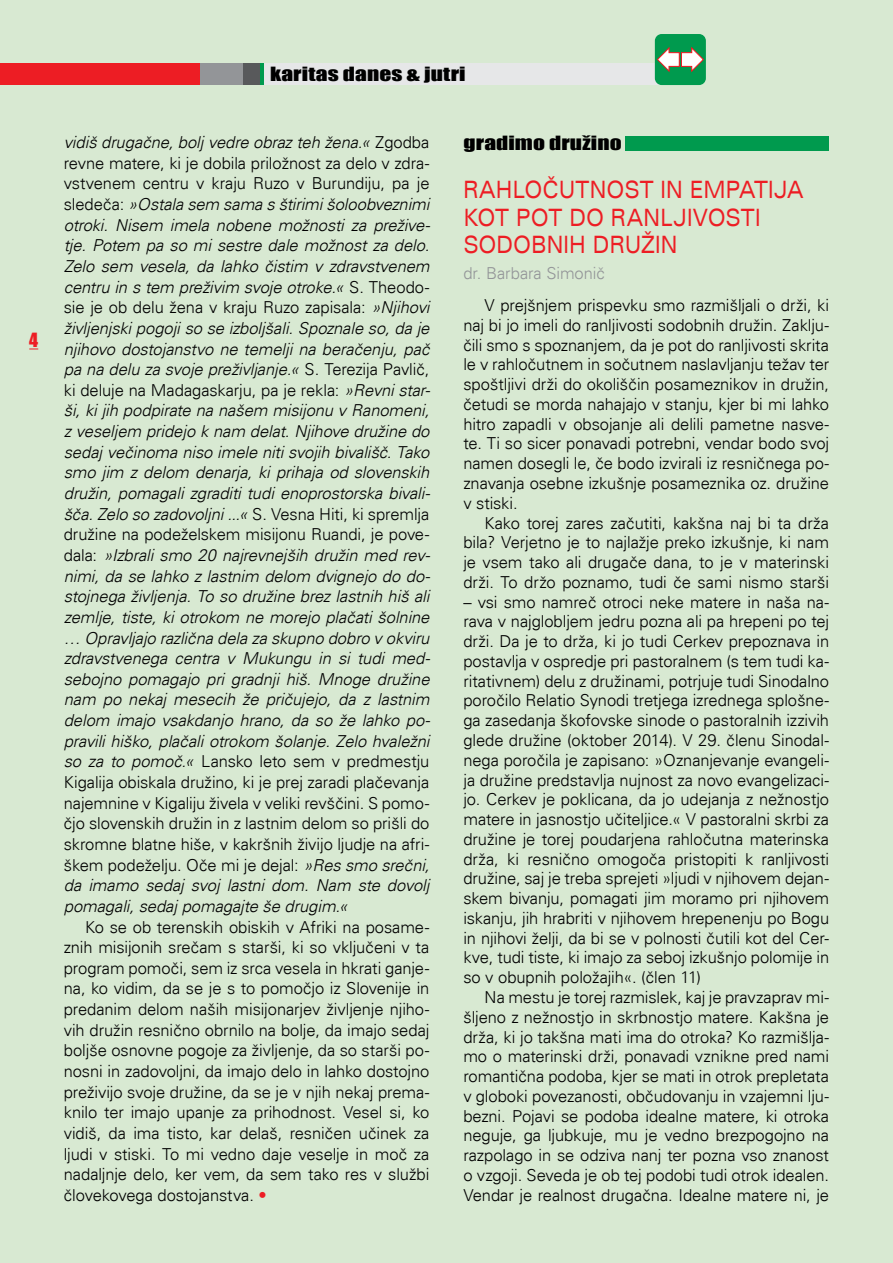
<style>
.page{position:relative;width:893px;height:1263px;background:#d8e9d2}
.page>*{position:absolute;margin:0;border:0;box-sizing:border-box;transform-origin:0 0}
.t1{font:expanded 24px/27.3px "Univers";letter-spacing:.005em;color:#ed1d24;scale:.78 1}
.t2{font:18px "Impact";letter-spacing:.005em;color:#000;scale:1.3 1}
.t3{font:18px "Impact";color:#ed1d24}
.t4{font:300 16.5px/19.8px "Univers";letter-spacing:-.005em;color:#000;text-align:justify}
.t5{font:italic 300 16.5px/20.7px "Univers";letter-spacing:-.005em;color:#000;text-align:justify}
.t6{font:300 16.5px "Univers";color:#939598}
.s1{font-style:normal}
.s2{font-size:16.65px;color:#ed1d24}
</style>
<div class="page">
<div style="left:0;top:64px;width:668px;height:21px;background:#e6e7e8"></div>
<div style="left:0;top:64px;width:259px;height:21px;background:#58595b"></div>
<div style="left:0;top:64px;width:242px;height:21px;background:#939598"></div>
<div style="left:0;top:64px;width:200px;height:21px;background:#ed1d24"></div>
<div style="left:655px;top:34px;width:51px;height:51px;background:#009a4e;border-radius:7px"></div>
<svg style="left:656px;top:46px;width:48px;height:27px"></svg>
<div style="left:625px;top:136px;width:204px;height:15px;background:#009a4e"></div>
<p class="t3" style="left:29px;top:326px;width:10px">4</p>
<p class="t2" style="left:270px;top:60px;width:152px">karitas danes &amp; jutri</p>
<p class="t5" style="left:64px;top:132px;width:368px">vidiš drugačne, bolj vedre obraz teh žena.« <span class="s1">Zgodba revne matere, ki je dobila priložnost za delo v zdra&shy;vstvenem centru v kraju Ruzo v Burundiju, pa je sledeča:</span> »Ostala sem sama s štirimi šoloobveznimi otroki. Nisem imela nobene možnosti za prežive&shy;tje. Potem pa so mi sestre dale možnost za delo.<br>Zelo sem vesela, da lahko čistim v zdravstvenem centru in s tem preživim svoje otroke.« <span class="s1">S. Theodo&shy;sie je ob delu žena v kraju Ruzo zapisala:</span> »Njihovi življenjski pogoji so se izboljšali. Spoznale so, da je njihovo dostojanstvo ne temelji na beračenju, pač pa na delu za svoje preživljanje.« <span class="s1">S. Terezija Pavlič, ki deluje na Madagaskarju, pa je rekla:</span> »Revni star&shy;ši, ki jih podpirate na našem misijonu v Ranomeni, z veseljem pridejo k nam delat. Njihove družine do sedaj večinoma niso imele niti svojih bivališč. Tako smo jim z delom denarja, ki prihaja od slovenskih družin, pomagali zgraditi tudi enoprostorska bivali&shy;šča. Zelo so zadovoljni ...« <span class="s1">S. Vesna Hiti, ki spremlja družine na podeželskem misijonu Ruandi, je pove&shy;dala:</span> »Izbrali smo 20 najrevnejših družin med rev&shy;nimi, da se lahko z lastnim delom dvignejo do do&shy;stojnega življenja. To so družine brez lastnih hiš ali zemlje, tiste, ki otrokom ne morejo plačati šolnine … Opravljajo različna dela za skupno dobro v okviru zdravstvenega centra v Mukungu in si tudi med&shy;sebojno pomagajo pri gradnji hiš. Mnoge družine nam po nekaj mesecih že pričujejo, da z lastnim delom imajo vsakdanjo hrano, da so že lahko po&shy;pravili hiško, plačali otrokom šolanje. Zelo hvaležni so za to pomoč.« <span class="s1">Lansko leto sem v predmestju Kigalija obiskala družino, ki je prej zaradi plačevanja najemnine v Kigaliju živela v veliki revščini. S pomo&shy;čjo slovenskih družin in z lastnim delom so prišli do skromne blatne hiše, v kakršnih živijo ljudje na afri&shy;škem podeželju. Oče mi je dejal:</span> »Res smo srečni, da imamo sedaj svoj lastni dom. Nam ste dovolj pomagali, sedaj pomagajte še drugim.«</p>
<p class="t4" style="left:64px;top:916px;width:367px;line-height:20.7px;text-indent:21px">Ko se ob terenskih obiskih v Afriki na posame&shy;znih misijonih srečam s starši, ki so vključeni v ta program pomoči, sem iz srca vesela in hkrati ganje&shy;na, ko vidim, da se je s to pomočjo iz Slovenije in predanim delom naših misijonarjev življenje njiho&shy;vih družin resnično obrnilo na bolje, da imajo sedaj boljše osnovne pogoje za življenje, da so starši po&shy;nosni in zadovoljni, da imajo delo in lahko dostojno preživijo svoje družine, da se je v njih nekaj prema&shy;knilo ter imajo upanje za prihodnost. Vesel si, ko vidiš, da ima tisto, kar delaš, resničen učinek za ljudi v stiski. To mi vedno daje veselje in moč za nadaljnje delo, ker vem, da sem tako res v službi človekovega dostojanstva. <span class="s2">•</span></p>
<p class="t2" style="left:463px;top:129px;width:123px">gradimo družino</p>
<h1 class="t1" style="left:463px;top:176px;width:438px">RAHLOČUTNOST IN EMPATIJA<br>KOT POT DO RANLJIVOSTI<br>SODOBNIH DRUŽIN</h1>
<p class="t6" style="left:463px;top:263px;width:143px">dr. Barbara Simonič</p>
<p class="t4" style="left:463px;top:295px;width:367px;text-indent:21px">V prejšnjem prispevku smo razmišljali o drži, ki naj bi jo imeli do ranljivosti sodobnih družin. Zaklju&shy;čili smo s spoznanjem, da je pot do ranljivosti skrita le v rahločutnem in sočutnem naslavljanju težav ter spoštljivi drži do okoliščin posameznikov in družin, četudi se morda nahajajo v stanju, kjer bi mi lahko hitro zapadli v obsojanje ali delili pametne nasve&shy;te. Ti so sicer ponavadi potrebni, vendar bodo svoj namen dosegli le, če bodo izvirali iz resničnega po&shy;znavanja osebne izkušnje posameznika oz. družine v stiski.</p>
<p class="t4" style="left:463px;top:513px;width:367px;text-indent:21px">Kako torej zares začutiti, kakšna naj bi ta drža bila? Verjetno je to najlažje preko izkušnje, ki nam je vsem tako ali drugače dana, to je v materinski drži. To držo poznamo, tudi če sami nismo starši</p>
<p class="t4" style="left:463px;top:592px;width:367px">– vsi smo namreč otroci neke matere in naša na&shy;rava v najglobljem jedru pozna ali pa hrepeni po tej drži. Da je to drža, ki jo tudi Cerkev prepoznava in postavlja v ospredje pri pastoralnem (s tem tudi ka&shy;ritativnem) delu z družinami, potrjuje tudi Sinodalno poročilo Relatio Synodi tretjega izrednega splošne&shy;ga zasedanja škofovske sinode o pastoralnih izzivih glede družine (oktober 2014). V 29. členu Sinodal&shy;nega poročila je zapisano: »Oznanjevanje evangeli&shy;ja družine predstavlja nujnost za novo evangelizaci&shy;jo. Cerkev je poklicana, da jo udejanja z nežnostjo matere in jasnostjo učiteljice.« V pastoralni skrbi za družine je torej poudarjena rahločutna materinska drža, ki resnično omogoča pristopiti k ranljivosti družine, saj je treba sprejeti »ljudi v njihovem dejan&shy;skem bivanju, pomagati jim moramo pri njihovem iskanju, jih hrabriti v njihovem hrepenenju po Bogu in njihovi želji, da bi se v polnosti čutili kot del Cer&shy;kve, tudi tiste, ki imajo za seboj izkušnjo polomije in so v obupnih položajih«. (člen 11)</p>
<p class="t4" style="left:463px;top:987px;width:367px;text-indent:21px">Na mestu je torej razmislek, kaj je pravzaprav mi&shy;šljeno z nežnostjo in skrbnostjo matere. Kakšna je drža, ki jo takšna mati ima do otroka? Ko razmišlja&shy;mo o materinski drži, ponavadi vznikne pred nami romantična podoba, kjer se mati in otrok prepletata v globoki povezanosti, občudovanju in vzajemni lju&shy;bezni. Pojavi se podoba idealne matere, ki otroka neguje, ga ljubkuje, mu je vedno brezpogojno na razpolago in se odziva nanj ter pozna vso znanost o vzgoji. Seveda je ob tej podobi tudi otrok idealen.<br>Vendar je realnost drugačna. Idealne matere ni, je</p>
</div>
